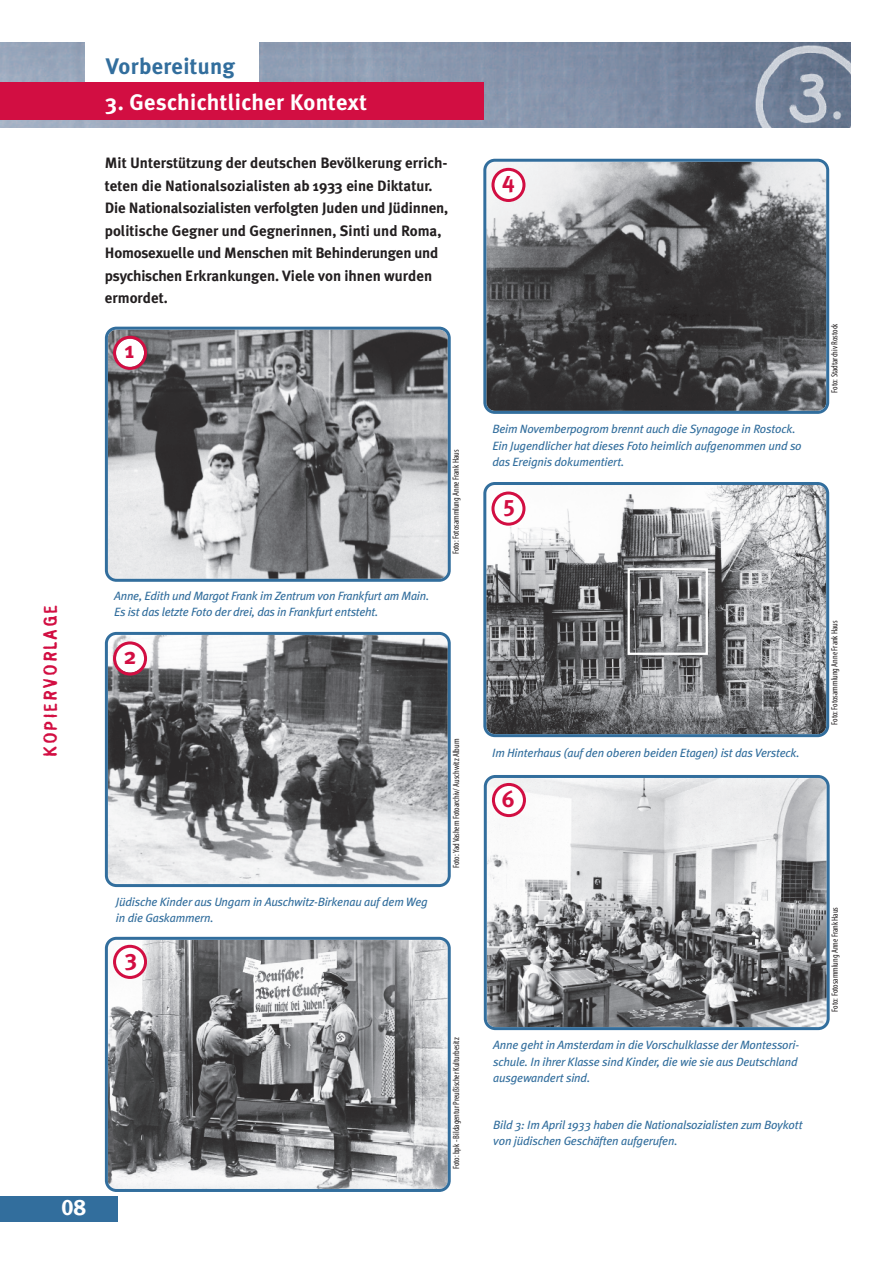
<style>
.page{position:relative;width:893px;height:1263px;background:#fff}
.page>*{position:absolute;margin:0;border:0;box-sizing:border-box;transform-origin:0 0}
.t1{font:700 23.25px "Meta Plus";color:#d20e42}
.t2{font:700 22.5px "Meta Plus";letter-spacing:.015em;color:#fff}
.t3{font:700 22.5px "Meta Plus";letter-spacing:.015em;color:#326e9d}
.t4{font:22.5px "Meta Plus Bold Caps";color:#fff}
.t5{font:17.4px "Stamp Gothic";letter-spacing:.075em;color:#d20e42}
.t6{font:700 15px/22.5px "Meta Plus";color:#231f20}
.t7{font:italic 12px/16.5px "Meta Plus";letter-spacing:-.015em;color:#326e9d}
.t8{font:condensed 9px "Myriad Pro";color:#231f20}
</style>
<div class="page">
<img style="left:0;top:43px;width:743px;height:85px">
<div style="left:85px;top:33px;width:173px;height:56px;background:#fff"></div>
<svg style="left:483px;top:159px;width:346px;height:255px;background:#5b5d60"></svg>
<svg style="left:491px;top:168px;width:34px;height:34px"></svg>
<svg style="left:483px;top:482px;width:346px;height:255px;background:#909396"></svg>
<svg style="left:491px;top:491px;width:34px;height:35px"></svg>
<svg style="left:484px;top:775px;width:346px;height:255px"></svg>
<svg style="left:492px;top:783px;width:34px;height:34px"></svg>
<div style="left:628px;top:568px;width:80px;height:87px;border:2px solid #fff"></div>
<div style="left:0;top:1196px;width:118px;height:26px;background:#326e9d"></div>
<svg style="left:105px;top:327px;width:346px;height:255px;background:#8e9094"></svg>
<svg style="left:113px;top:336px;width:34px;height:34px"></svg>
<svg style="left:105px;top:632px;width:346px;height:255px;background:#8d8f93"></svg>
<svg style="left:113px;top:641px;width:34px;height:35px"></svg>
<svg style="left:105px;top:937px;width:346px;height:255px;background:#8f9295"></svg>
<svg style="left:113px;top:945px;width:34px;height:34px"></svg>
<div style="left:0;top:83px;width:484px;height:37px;background:#d20e42"></div>
<img style="left:743px;top:43px;width:108px;height:128px">
<h2 class="t3" style="left:106px;top:53px;width:131px">Vorbereitung</h2>
<h2 class="t2" style="left:106px;top:89px;width:263px">3. Geschichtlicher Kontext</h2>
<p class="t6" style="left:105px;top:152px;width:345px">Mit Unterstützung der deutschen Bevölkerung errich&shy;teten die Nationalsozialisten ab 1933 eine Diktatur.<br>Die Nationalsozialisten verfolgten Juden und Jüdinnen, politische Gegner und Gegnerinnen, Sinti und Roma, Homosexuelle und Menschen mit Behinderungen und psychischen Erkrankungen. Viele von ihnen wurden ermordet.</p>
<h1 class="t1" style="left:125px;top:336px;width:11px">1</h1>
<h3 class="t5" style="left:40px;top:757px;width:154px;rotate:-90deg">KOPIERVORLAGE</h3>
<h2 class="t4" style="left:61px;top:1194px;width:26px">08</h2>
<p class="t7" style="left:114px;top:588px;width:316px">Anne, Edith und Margot Frank im Zentrum von Frankfurt am Main.<br>Es ist das letzte Foto der drei, das in Frankfurt entsteht.</p>
<h1 class="t1" style="left:124px;top:642px;width:14px">2</h1>
<p class="t8" style="left:453px;top:554px;width:106px;rotate:-90deg">Foto: Fotosammlung Anne Frank Haus</p>
<p class="t7" style="left:116px;top:893px;width:313px">Jüdische Kinder aus Ungarn in Auschwitz-Birkenau auf dem Weg in die Gaskammern.</p>
<h1 class="t1" style="left:125px;top:944px;width:13px">3</h1>
<p class="t8" style="left:453px;top:868px;width:131px;rotate:-90deg">Foto:Yad Vashem Fotoarchiv/ Auschwitz Album</p>
<p class="t8" style="left:453px;top:1169px;width:133px;rotate:-90deg">Foto: bpk - Bildagentur Preußischer Kulturbesitz</p>
<h1 class="t1" style="left:502px;top:167px;width:14px">4</h1>
<p class="t7" style="left:492px;top:421px;width:311px">Beim Novemberpogrom brennt auch die Synagoge in Rostock.<br>Ein Jugendlicher hat dieses Foto heimlich aufgenommen und so das Ereignis dokumentiert.</p>
<h1 class="t1" style="left:503px;top:490px;width:13px">5</h1>
<p class="t8" style="left:831px;top:393px;width:71px;rotate:-90deg">Foto: Stadtarchiv Rostock</p>
<p class="t7" style="left:492px;top:745px;width:309px">Im Hinterhaus (auf den oberen beiden Etagen) ist das Versteck.</p>
<h1 class="t1" style="left:502px;top:785px;width:15px">6</h1>
<p class="t8" style="left:831px;top:725px;width:106px;rotate:-90deg">Foto: Fotosammlung Anne Frank Haus</p>
<p class="t7" style="left:493px;top:1037px;width:307px;text-align:justify">Anne geht in Amsterdam in die Vorschulklasse der Montessori&shy;schule. In ihrer Klasse sind Kinder, die wie sie aus Deutschland ausgewandert sind.</p>
<p class="t7" style="left:493px;top:1116px;width:311px">Bild 3: Im April 1933 haben die Nationalsozialisten zum Boykott von jüdischen Geschäften aufgerufen.</p>
<p class="t8" style="left:832px;top:1011px;width:106px;rotate:-90deg">Foto: Fotosammlung Anne Frank Haus</p>
</div>
